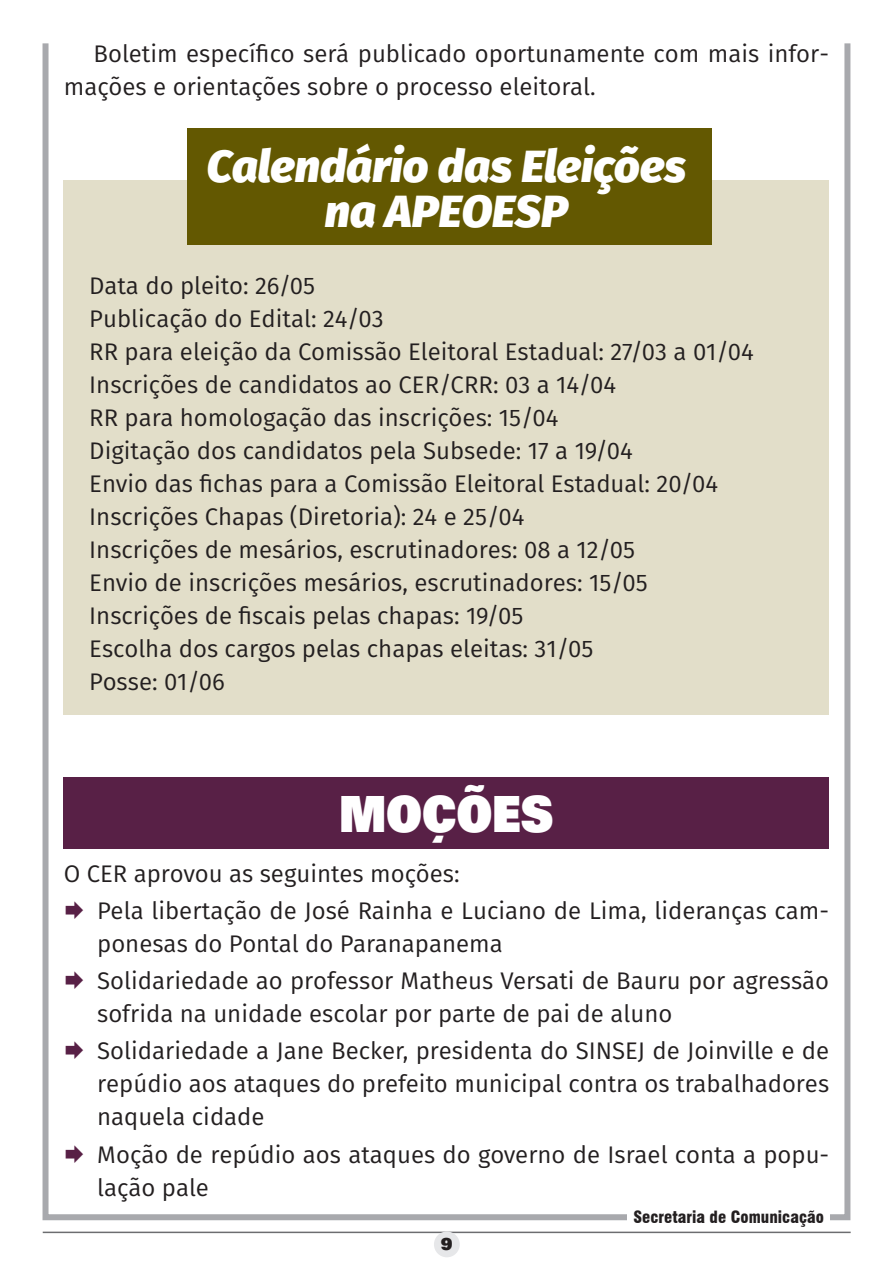
<style>
.page{position:relative;width:893px;height:1263px;background:#fff}
.page>*{position:absolute;margin:0;border:0;box-sizing:border-box;transform-origin:0 0}
.t1{font:700 54px "U001 DOT Ultr";color:#fff;scale:.9 1}
.t2{font:italic 800 45px/45px "Fira Sans";color:#fff;text-align:center}
.t3{font:24px/33px "Fira Sans";color:#231f20}
.t4{font:700 18px "U001 DOT Ultr";color:#231f20}
.t5{font:900 condensed 16.5px "Swiss 721 BT";color:#231f20}
</style>
<div class="page">
<div style="left:43px;top:40px;width:807px;height:1180px;border:6px solid #a8a9ad"></div>
<hr style="left:43px;top:1231px;width:808px;height:2px;background:#6c6d70">
<div style="left:434px;top:1231px;width:26px;height:26px;background:#e6e7e9;border-radius:50%"></div>
<div style="left:628px;top:1209px;width:202px;height:18px;background:#fff"></div>
<div style="left:64px;top:777px;width:765px;height:71px;background:#582046"></div>
<div style="left:64px;top:181px;width:765px;height:534px;background:#e2dec9"></div>
<div style="left:187px;top:128px;width:524px;height:116px;background:#635801"></div>
<p class="t3" style="left:64px;top:37px;width:767px;text-indent:30px">Boletim específico será publicado oportunamente com mais infor&shy;mações e orientações sobre o processo eleitoral.</p>
<h2 class="t2" style="left:207px;top:139px;width:481px">Calendário das Eleições na APEOESP</h2>
<p class="t3" style="left:89px;top:268px;width:666px">Data do pleito: 26/05<br>Publicação do Edital: 24/03<br>RR para eleição da Comissão Eleitoral Estadual: 27/03 a 01/04<br>Inscrições de candidatos ao CER/CRR: 03 a 14/04<br>RR para homologação das inscrições: 15/04<br>Digitação dos candidatos pela Subsede: 17 a 19/04<br>Envio das fichas para a Comissão Eleitoral Estadual: 20/04<br>Inscrições Chapas (Diretoria): 24 e 25/04<br>Inscrições de mesários, escrutinadores: 08 a 12/05<br>Envio de inscrições mesários, escrutinadores: 15/05<br>Inscrições de fiscais pelas chapas: 19/05<br>Escolha dos cargos pelas chapas eleitas: 31/05<br>Posse: 01/06</p>
<h1 class="t1" style="left:339px;top:781px;width:239px">MOÇÕES</h1>
<p class="t3" style="left:97px;top:854px;width:733px;line-height:37.2px;text-indent:-33px">O CER aprovou as seguintes moções:<br>Pela libertação de José Rainha e Luciano de Lima, lideranças cam-</p>
<p class="t3" style="left:97px;top:924px;width:733px;line-height:37.2px">ponesas do Pontal do Paranapanema<br>Solidariedade ao professor Matheus Versati de Bauru por agressão</p>
<p class="t3" style="left:97px;top:994px;width:733px;line-height:37.2px">sofrida na unidade escolar por parte de pai de aluno<br>Solidariedade a Jane Becker, presidenta do SINSEJ de Joinville e de</p>
<p class="t3" style="left:97px;top:1067px;width:733px">repúdio aos ataques do prefeito municipal contra os trabalhadores naquela cidade</p>
<p class="t3" style="left:97px;top:1137px;width:734px">Moção de repúdio aos ataques do governo de Israel conta a popu&shy;lação pale</p>
<p class="t4" style="left:441px;top:1233px;width:13px">9</p>
<p class="t5" style="left:633px;top:1207px;width:192px">Secretaria de Comunicação</p>
</div>
